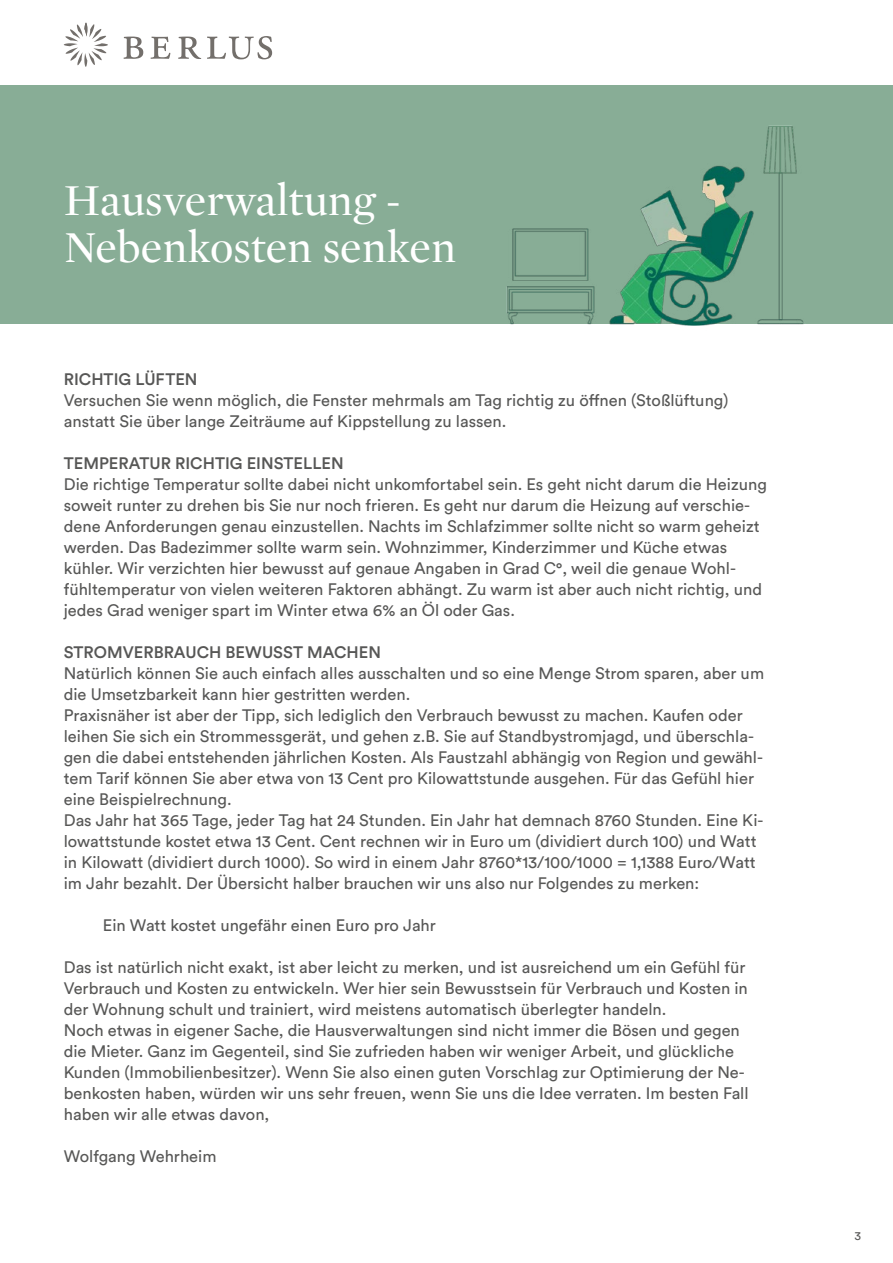
<style>
.page{position:relative;width:893px;height:1263px;background:#fff}
.page>*{position:absolute;margin:0;border:0;box-sizing:border-box;transform-origin:0 0}
.t1{font:45px/46.5px "Mercury Display Roman";color:#fff}
.t2{font:16.5px/21px "Circular Std";color:#575756}
.t3{font:500 16.5px "Circular Std";color:#575756}
.t4{font:12px "Circular Std";color:#575756}
</style>
<div class="page">
<svg style="left:64px;top:23px;width:44px;height:44px"></svg>
<svg style="left:207px;top:36px;width:65px;height:23px"></svg>
<svg style="left:178px;top:37px;width:23px;height:22px"></svg>
<svg style="left:151px;top:37px;width:19px;height:22px"></svg>
<svg style="left:124px;top:37px;width:19px;height:22px"></svg>
<div style="left:0;top:86px;width:893px;height:238px;background:#88ad96"></div>
<img style="left:496px;top:85px;width:318px;height:241px">
<h1 class="t1" style="left:64px;top:178px;width:394px">Hausverwaltung -<br>Nebenkosten senken</h1>
<p class="t3" style="left:64px;top:369px;width:135px">RICHTIG LÜFTEN</p>
<p class="t2" style="left:64px;top:390px;width:666px">Versuchen Sie wenn möglich, die Fenster mehrmals am Tag richtig zu öffnen (Stoßlüftung) anstatt Sie über lange Zeiträume auf Kippstellung zu lassen.</p>
<p class="t3" style="left:64px;top:453px;width:281px">TEMPERATUR RICHTIG EINSTELLEN</p>
<p class="t2" style="left:64px;top:474px;width:705px">Die richtige Temperatur sollte dabei nicht unkomfortabel sein. Es geht nicht darum die Heizung soweit runter zu drehen bis Sie nur noch frieren. Es geht nur darum die Heizung auf verschie&shy;dene Anforderungen genau einzustellen. Nachts im Schlafzimmer sollte nicht so warm geheizt werden. Das Badezimmer sollte warm sein. Wohnzimmer, Kinderzimmer und Küche etwas kühler. Wir verzichten hier bewusst auf genaue Angaben in Grad C°, weil die genaue Wohl&shy;fühltemperatur von vielen weiteren Faktoren abhängt. Zu warm ist aber auch nicht richtig, und jedes Grad weniger spart im Winter etwa 6% an Öl oder Gas.</p>
<p class="t3" style="left:64px;top:642px;width:319px">STROMVERBRAUCH BEWUSST MACHEN</p>
<p class="t2" style="left:64px;top:663px;width:702px">Natürlich können Sie auch einfach alles ausschalten und so eine Menge Strom sparen, aber um die Umsetzbarkeit kann hier gestritten werden.<br>Praxisnäher ist aber der Tipp, sich lediglich den Verbrauch bewusst zu machen. Kaufen oder leihen Sie sich ein Strommessgerät, und gehen z.B. Sie auf Standbystromjagd, und überschla&shy;gen die dabei entstehenden jährlichen Kosten. Als Faustzahl abhängig von Region und gewähl&shy;tem Tarif können Sie aber etwa von 13 Cent pro Kilowattstunde ausgehen. Für das Gefühl hier eine Beispielrechnung.<br>Das Jahr hat 365 Tage, jeder Tag hat 24 Stunden. Ein Jahr hat demnach 8760 Stunden. Eine Ki&shy;lowattstunde kostet etwa 13 Cent. Cent rechnen wir in Euro um (dividiert durch 100) und Watt in Kilowatt (dividiert durch 1000). So wird in einem Jahr 8760*13/100/1000 = 1,1388 Euro/Watt im Jahr bezahlt. Der Übersicht halber brauchen wir uns also nur Folgendes zu merken:</p>
<p class="t2" style="left:103px;top:915px;width:335px">Ein Watt kostet ungefähr einen Euro pro Jahr</p>
<p class="t2" style="left:64px;top:957px;width:686px">Das ist natürlich nicht exakt, ist aber leicht zu merken, und ist ausreichend um ein Gefühl für Verbrauch und Kosten zu entwickeln. Wer hier sein Bewusstsein für Verbrauch und Kosten in der Wohnung schult und trainiert, wird meistens automatisch überlegter handeln.<br>Noch etwas in eigener Sache, die Hausverwaltungen sind nicht immer die Bösen und gegen die Mieter. Ganz im Gegenteil, sind Sie zufrieden haben wir weniger Arbeit, und glückliche Kunden (Immobilienbesitzer). Wenn Sie also einen guten Vorschlag zur Optimierung der Ne&shy;benkosten haben, würden wir uns sehr freuen, wenn Sie uns die Idee verraten. Im besten Fall haben wir alle etwas davon,</p>
<p class="t2" style="left:64px;top:1146px;width:154px">Wolfgang Wehrheim</p>
<p class="t4" style="left:855px;top:1229px;width:8px">3</p>
</div>
